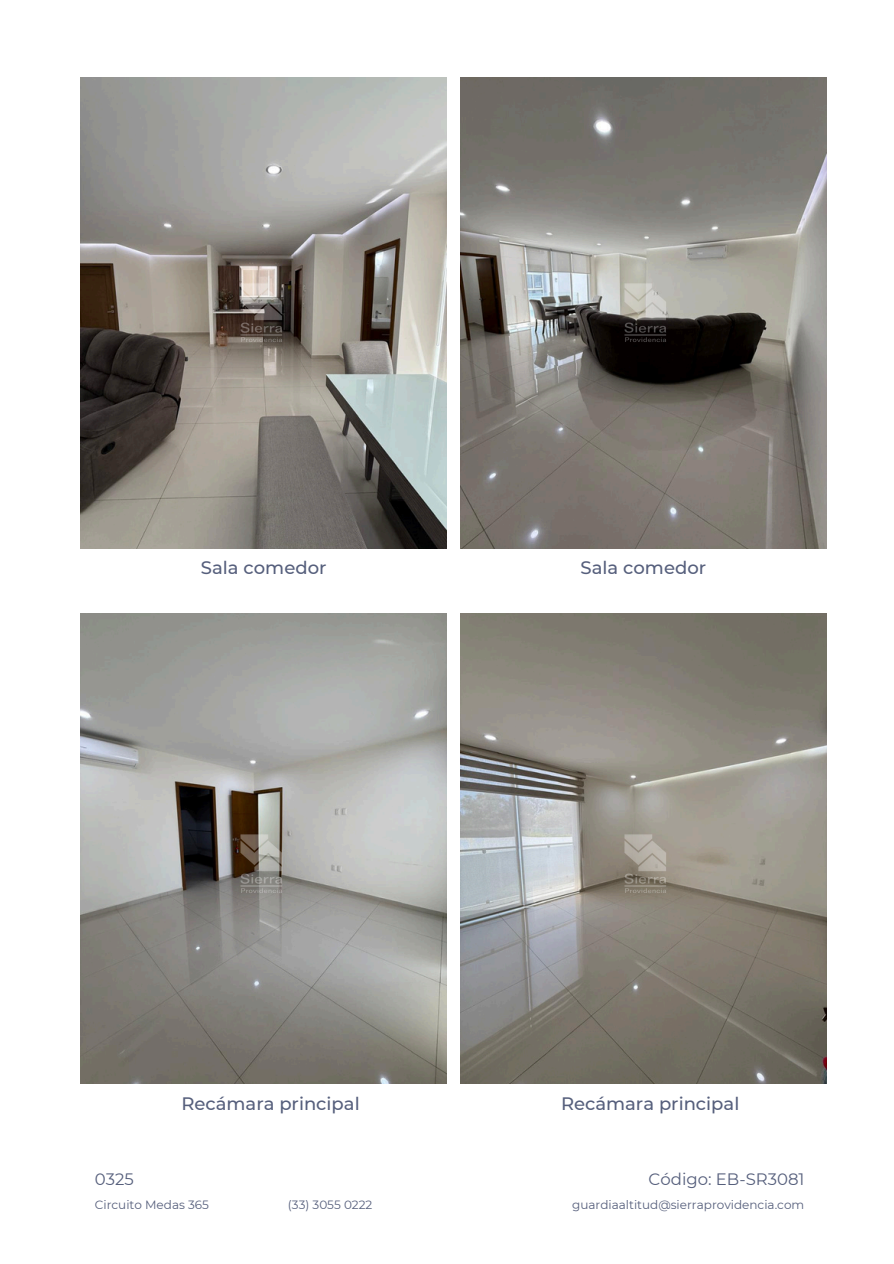
<style>
.page{position:relative;width:894px;height:1264px;background:#fff}
.page>*{position:absolute;margin:0;border:0;box-sizing:border-box;transform-origin:0 0}
.t1{font:500 18px "Montserrat";color:#565f7c}
.t2{font:16.5px "Montserrat";color:#565f7c}
.t3{font:12px "Montserrat";color:#565f7c}
</style>
<div class="page">
<img style="left:81px;top:78px;width:365px;height:470px">
<img style="left:460px;top:78px;width:366px;height:470px">
<img style="left:81px;top:613px;width:365px;height:470px">
<img style="left:460px;top:613px;width:366px;height:470px">
<img style="left:232px;top:827px;width:54px;height:72px">
<img style="left:616px;top:827px;width:54px;height:72px">
<img style="left:232px;top:277px;width:54px;height:72px">
<img style="left:616px;top:277px;width:54px;height:72px">
<p class="t1" style="left:201px;top:556px;width:127px">Sala comedor</p>
<p class="t1" style="left:580px;top:556px;width:127px">Sala comedor</p>
<h1 class="t1" style="left:181px;top:1092px;width:180px">Recámara principal</h1>
<p class="t1" style="left:561px;top:1092px;width:180px">Recámara principal</p>
<h1 class="t2" style="left:95px;top:1169px;width:40px">0325</h1>
<p class="t2" style="left:648px;top:1169px;width:157px">Código: EB-SR3081</p>
<p class="t3" style="left:95px;top:1197px;width:116px">Circuito Medas 365</p>
<p class="t3" style="left:288px;top:1197px;width:86px">(33) 3055 0222</p>
<h1 class="t3" style="left:572px;top:1197px;width:233px">guardiaaltitud@sierraprovidencia.com</h1>
</div>
